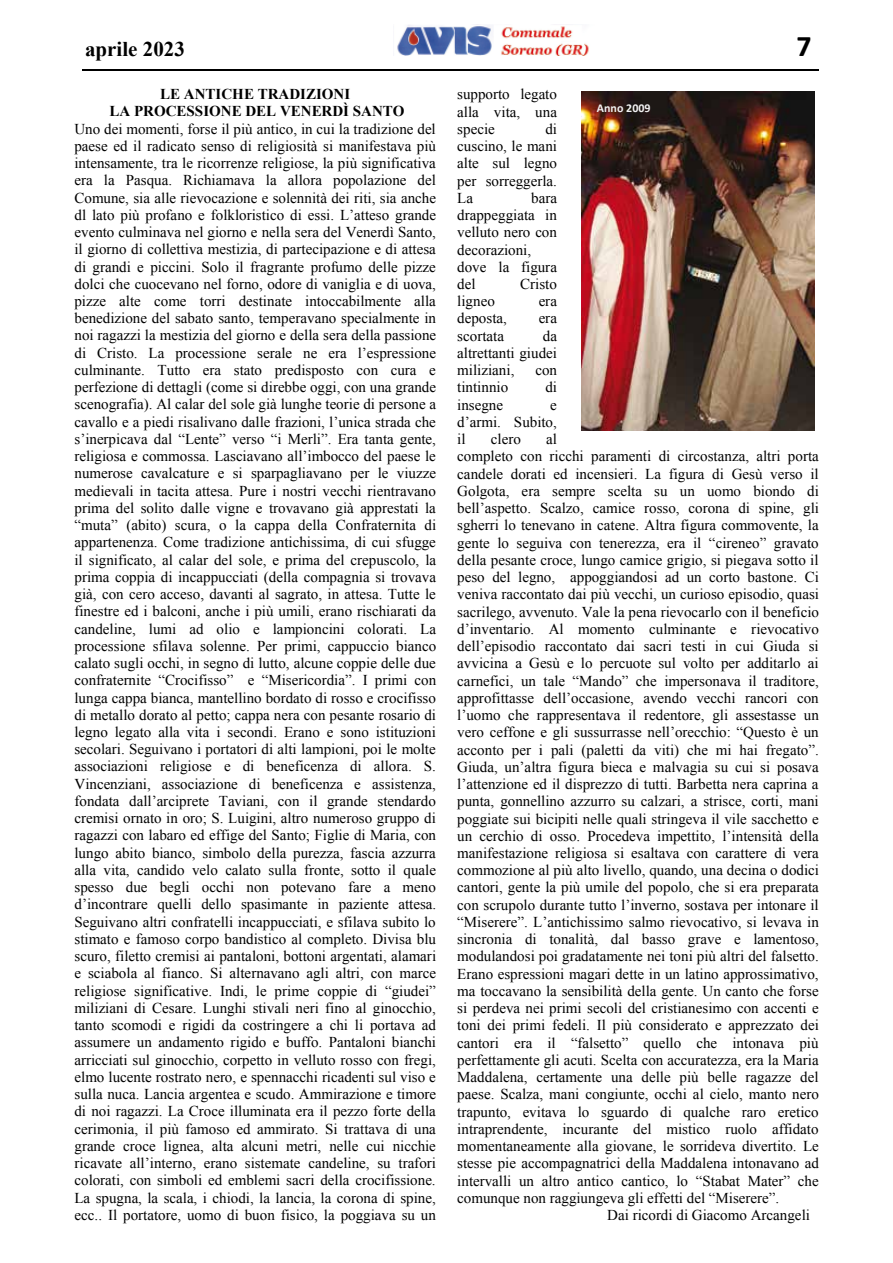
<style>
.page{position:relative;width:893px;height:1263px;background:#fff}
.page>*{position:absolute;margin:0;border:0;box-sizing:border-box;transform-origin:0 0}
.t1{font:700 30px "Calibri";color:#000}
.t2{font:700 21px "Times New Roman";color:#000}
.t3{font:15px/17.2px "Times New Roman";color:#000;text-align:justify}
.t4{font:700 15px/17.2px "Times New Roman";color:#000;text-align:center}
.t5{font:700 12px "Calibri";color:#f2f2f2}
</style>
<div class="page">
<img style="left:397px;top:24px;width:192px;height:32px">
<hr style="left:83px;top:69px;width:736px;height:1px;background:#000">
<img style="left:581px;top:92px;width:233px;height:339px">
<h2 class="t2" style="left:85px;top:34px;width:101px">aprile 2023</h2>
<h1 class="t1" style="left:796px;top:27px;width:17px">7</h1>
<p class="t4" style="left:109px;top:85px;width:297px">LE ANTICHE TRADIZIONI<br>LA PROCESSIONE DEL VENERDÌ SANTO</p>
<p class="t3" style="left:74px;top:120px;width:363px">Uno dei momenti, forse il più antico, in cui la tradizione del paese ed il radicato senso di religiosità si manifestava più intensamente, tra le ricorrenze religiose, la più significativa era la Pasqua. Richiamava la allora popolazione del Comune, sia alle rievocazione e solennità dei riti, sia anche dl lato più profano e folkloristico di essi. L’atteso grande evento culminava nel giorno e nella sera del Venerdì Santo, il giorno di collettiva mestizia, di partecipazione e di attesa di grandi e piccini. Solo il fragrante profumo delle pizze dolci che cuocevano nel forno, odore di vaniglia e di uova, pizze alte come torri destinate intoccabilmente alla benedizione del sabato santo, temperavano specialmente in noi ragazzi la mestizia del giorno e della sera della passione di Cristo. La processione serale ne era l’espressione culminante. Tutto era stato predisposto con cura e perfezione di dettagli (come si direbbe oggi, con una grande scenografia). Al calar del sole già lunghe teorie di persone a cavallo e a piedi risalivano dalle frazioni, l’unica strada che s’inerpicava dal “Lente” verso “i Merli”. Era tanta gente, religiosa e commossa. Lasciavano all’imbocco del paese le numerose cavalcature e si sparpagliavano per le viuzze medievali in tacita attesa. Pure i nostri vecchi rientravano prima del solito dalle vigne e trovavano già apprestati la “muta” (abito) scura, o la cappa della Confraternita di appartenenza. Come tradizione antichissima, di cui sfugge il significato, al calar del sole, e prima del crepuscolo, la prima coppia di incappucciati (della compagnia si trovava già, con cero acceso, davanti al sagrato, in attesa. Tutte le finestre ed i balconi, anche i più umili, erano rischiarati da candeline, lumi ad olio e lampioncini colorati. La processione sfilava solenne. Per primi, cappuccio bianco calato sugli occhi, in segno di lutto, alcune coppie delle due confraternite “Crocifisso” e “Misericordia”. I primi con lunga cappa bianca, mantellino bordato di rosso e crocifisso di metallo dorato al petto; cappa nera con pesante rosario di legno legato alla vita i secondi. Erano e sono istituzioni secolari. Seguivano i portatori di alti lampioni, poi le molte associazioni religiose e di beneficenza di allora. S.<br>Vincenziani, associazione di beneficenza e assistenza, fondata dall’arciprete Taviani, con il grande stendardo cremisi ornato in oro; S. Luigini, altro numeroso gruppo di ragazzi con labaro ed effige del Santo; Figlie di Maria, con lungo abito bianco, simbolo della purezza, fascia azzurra alla vita, candido velo calato sulla fronte, sotto il quale spesso due begli occhi non potevano fare a meno d’incontrare quelli dello spasimante in paziente attesa.<br>Seguivano altri confratelli incappucciati, e sfilava subito lo stimato e famoso corpo bandistico al completo. Divisa blu scuro, filetto cremisi ai pantaloni, bottoni argentati, alamari e sciabola al fianco. Si alternavano agli altri, con marce religiose significative. Indi, le prime coppie di “giudei” miliziani di Cesare. Lunghi stivali neri fino al ginocchio, tanto scomodi e rigidi da costringere a chi li portava ad assumere un andamento rigido e buffo. Pantaloni bianchi arricciati sul ginocchio, corpetto in velluto rosso con fregi, elmo lucente rostrato nero, e spennacchi ricadenti sul viso e sulla nuca. Lancia argentea e scudo. Ammirazione e timore di noi ragazzi. La Croce illuminata era il pezzo forte della cerimonia, il più famoso ed ammirato. Si trattava di una grande croce lignea, alta alcuni metri, nelle cui nicchie ricavate all’interno, erano sistemate candeline, su trafori colorati, con simboli ed emblemi sacri della crocifissione.<br>La spugna, la scala, i chiodi, la lancia, la corona di spine, ecc.. Il portatore, uomo di buon fisico, la poggiava su un</p>
<p class="t3" style="left:457px;top:85px;width:101px">supporto legato alla vita, una specie</p>
<p class="t5" style="left:597px;top:100px;width:55px">Anno 2009</p>
<p class="t3" style="left:457px;top:120px;width:101px;text-indent:88px">di cuscino, le mani alte sul legno per sorreggerla.<br>La</p>
<p class="t3" style="left:457px;top:189px;width:101px;text-align:left;text-indent:74px">bara drappeggiata in velluto nero con decorazioni, dove la figura del</p>
<p class="t3" style="left:520px;top:275px;width:38px">Cristo</p>
<p class="t3" style="left:457px;top:292px;width:39px">ligneo</p>
<p class="t3" style="left:539px;top:292px;width:20px">era</p>
<p class="t3" style="left:457px;top:310px;width:51px">deposta,</p>
<p class="t3" style="left:539px;top:310px;width:20px">era</p>
<p class="t3" style="left:457px;top:327px;width:48px">scortata</p>
<p class="t3" style="left:457px;top:327px;width:101px;text-indent:86px">da altrettanti giudei miliziani,</p>
<p class="t3" style="left:535px;top:361px;width:23px">con</p>
<p class="t3" style="left:457px;top:379px;width:52px">tintinnio</p>
<p class="t3" style="left:545px;top:379px;width:13px">di</p>
<p class="t3" style="left:457px;top:396px;width:47px">insegne</p>
<p class="t3" style="left:457px;top:396px;width:101px;text-indent:93px">e d’armi. Subito, il</p>
<p class="t3" style="left:491px;top:430px;width:32px">clero</p>
<p class="t3" style="left:546px;top:430px;width:12px">al</p>
<p class="t3" style="left:457px;top:447px;width:363px">completo con ricchi paramenti di circostanza, altri porta</p>
<p class="t3" style="left:457px;top:465px;width:363px">candele dorati ed incensieri. La figura di Gesù verso il</p>
<p class="t3" style="left:457px;top:482px;width:363px">Golgota, era sempre scelta su un uomo biondo di</p>
<p class="t3" style="left:457px;top:499px;width:363px">bell’aspetto. Scalzo, camice rosso, corona di spine, gli</p>
<p class="t3" style="left:457px;top:516px;width:363px">sgherri lo tenevano in catene. Altra figura commovente, la</p>
<p class="t3" style="left:457px;top:534px;width:363px">gente lo seguiva con tenerezza, era il “cireneo” gravato</p>
<p class="t3" style="left:457px;top:551px;width:363px">della pesante croce, lungo camice grigio, si piegava sotto il</p>
<p class="t3" style="left:457px;top:568px;width:363px">peso del legno, appoggiandosi ad un corto bastone. Ci</p>
<p class="t3" style="left:457px;top:585px;width:363px">veniva raccontato dai più vecchi, un curioso episodio, quasi</p>
<p class="t3" style="left:457px;top:603px;width:363px">sacrilego, avvenuto. Vale la pena rievocarlo con il beneficio</p>
<p class="t3" style="left:457px;top:620px;width:363px">d’inventario. Al momento culminante e rievocativo</p>
<p class="t3" style="left:457px;top:637px;width:363px">dell’episodio raccontato dai sacri testi in cui Giuda si</p>
<p class="t3" style="left:457px;top:654px;width:363px">avvicina a Gesù e lo percuote sul volto per additarlo ai</p>
<p class="t3" style="left:457px;top:672px;width:363px">carnefici, un tale “Mando” che impersonava il traditore,</p>
<p class="t3" style="left:457px;top:689px;width:363px">approfittasse dell’occasione, avendo vecchi rancori con</p>
<p class="t3" style="left:457px;top:706px;width:363px">l’uomo che rappresentava il redentore, gli assestasse un</p>
<p class="t3" style="left:457px;top:723px;width:363px">vero ceffone e gli sussurrasse nell’orecchio: “Questo è un</p>
<p class="t3" style="left:457px;top:741px;width:363px">acconto per i pali (paletti da viti) che mi hai fregato”.</p>
<p class="t3" style="left:457px;top:758px;width:363px">Giuda, un’altra figura bieca e malvagia su cui si posava</p>
<p class="t3" style="left:457px;top:775px;width:363px">l’attenzione ed il disprezzo di tutti. Barbetta nera caprina a</p>
<p class="t3" style="left:457px;top:792px;width:363px">punta, gonnellino azzurro su calzari, a strisce, corti, mani</p>
<p class="t3" style="left:457px;top:810px;width:363px">poggiate sui bicipiti nelle quali stringeva il vile sacchetto e</p>
<p class="t3" style="left:457px;top:827px;width:363px">un cerchio di osso. Procedeva impettito, l’intensità della</p>
<p class="t3" style="left:457px;top:844px;width:363px">manifestazione religiosa si esaltava con carattere di vera</p>
<p class="t3" style="left:457px;top:861px;width:363px">commozione al più alto livello, quando, una decina o dodici</p>
<p class="t3" style="left:457px;top:879px;width:363px">cantori, gente la più umile del popolo, che si era preparata</p>
<p class="t3" style="left:457px;top:896px;width:363px">con scrupolo durante tutto l’inverno, sostava per intonare il</p>
<p class="t3" style="left:457px;top:913px;width:363px">“Miserere”. L’antichissimo salmo rievocativo, si levava in</p>
<p class="t3" style="left:457px;top:930px;width:363px">sincronia di tonalità, dal basso grave e lamentoso,</p>
<p class="t3" style="left:457px;top:947px;width:363px">modulandosi poi gradatamente nei toni più altri del falsetto.</p>
<p class="t3" style="left:457px;top:965px;width:363px">Erano espressioni magari dette in un latino approssimativo,</p>
<p class="t3" style="left:457px;top:982px;width:363px">ma toccavano la sensibilità della gente. Un canto che forse</p>
<p class="t3" style="left:457px;top:999px;width:363px">si perdeva nei primi secoli del cristianesimo con accenti e</p>
<p class="t3" style="left:457px;top:1016px;width:363px">toni dei primi fedeli. Il più considerato e apprezzato dei</p>
<p class="t3" style="left:457px;top:1034px;width:363px">cantori era il “falsetto” quello che intonava più</p>
<p class="t3" style="left:457px;top:1051px;width:363px">perfettamente gli acuti. Scelta con accuratezza, era la Maria</p>
<p class="t3" style="left:457px;top:1068px;width:363px">Maddalena, certamente una delle più belle ragazze del</p>
<p class="t3" style="left:457px;top:1085px;width:363px">paese. Scalza, mani congiunte, occhi al cielo, manto nero</p>
<p class="t3" style="left:457px;top:1103px;width:363px">trapunto, evitava lo sguardo di qualche raro eretico</p>
<p class="t3" style="left:457px;top:1120px;width:363px">intraprendente, incurante del mistico ruolo affidato</p>
<p class="t3" style="left:457px;top:1137px;width:363px">momentaneamente alla giovane, le sorrideva divertito. Le</p>
<p class="t3" style="left:457px;top:1154px;width:363px">stesse pie accompagnatrici della Maddalena intonavano ad</p>
<p class="t3" style="left:457px;top:1172px;width:363px">intervalli un altro antico cantico, lo “Stabat Mater” che</p>
<p class="t3" style="left:457px;top:1189px;width:323px">comunque non raggiungeva gli effetti del “Miserere”.</p>
<p class="t3" style="left:607px;top:1206px;width:204px">Dai ricordi di Giacomo Arcangeli</p>
</div>
